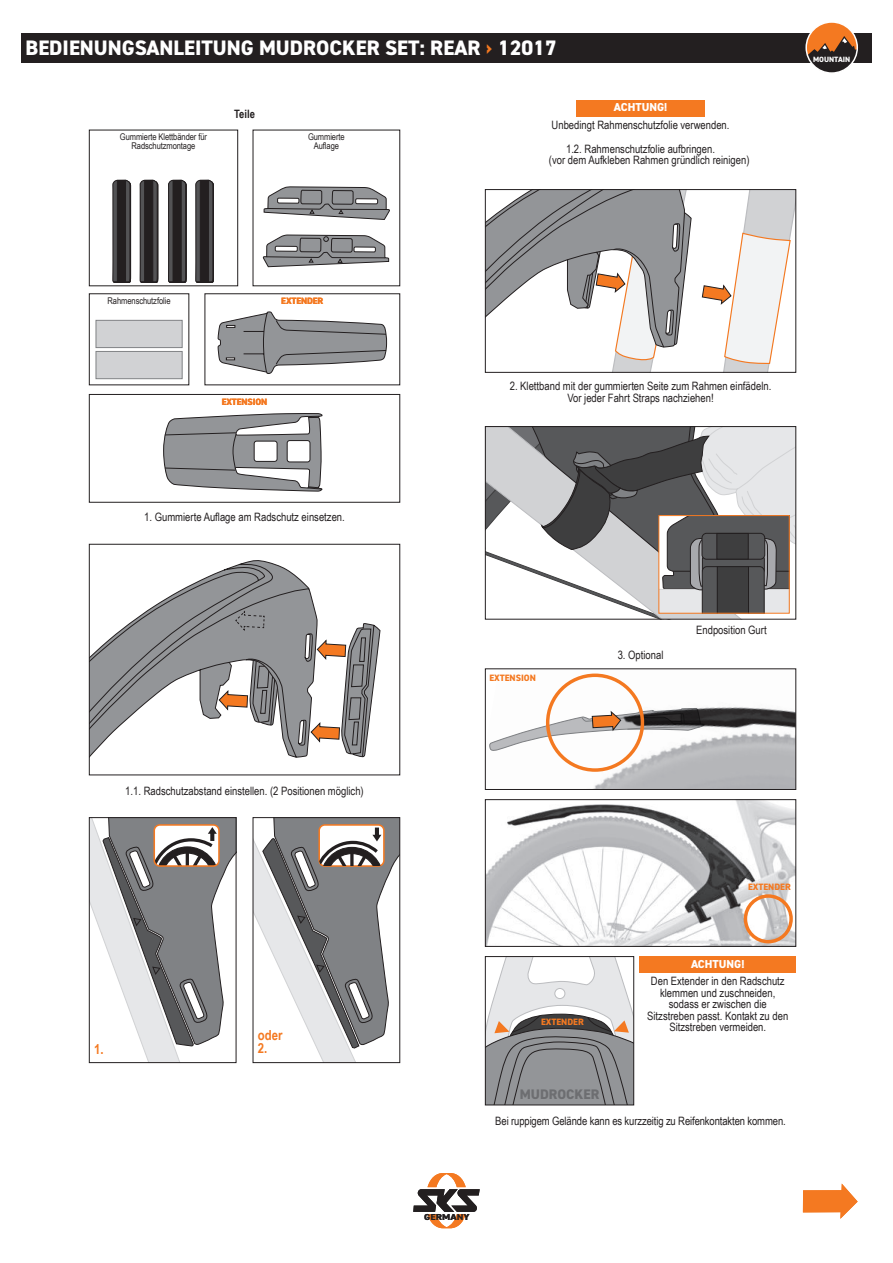
<style>
.page{position:relative;width:893px;height:1263px;background:#fff}
.page>*{position:absolute;margin:0;border:0;box-sizing:border-box;transform-origin:0 0}
.t1{font:800 21px "DIN2014";color:#fff}
.t2{font:800 13.8px "DIN2014";color:#6d6e71}
.t3{font:700 13.8px/13.8px "Arial Narrow";color:#f47921}
.t4{font:11.55px/11.6px "Arial Narrow";color:#231f20;text-align:center}
.t5{font:800 11.55px "DIN2014";color:#fff}
.t6{font:700 11.55px "Arial Narrow";color:#231f20}
.t7{font:9.3px/9.3px "Arial Narrow";letter-spacing:-.01em;color:#231f20;text-align:center}
.t8{font:800 9.3px "DIN2014";color:#f47921}
.t9{font:800 8.7px "DIN2014";color:#231f20;scale:1.17 1}
.t10{font:800 7.65px "DIN2014";color:#fff}
.s1{color:#f47921}
</style>
<div class="page">
<div style="left:205px;top:293px;width:195px;height:92px;border:1px solid #231f20"></div>
<div style="left:89px;top:130px;width:149px;height:156px;border:1px solid #231f20"></div>
<svg style="left:113px;top:180px;width:18px;height:103px"></svg>
<div style="left:117px;top:180px;width:9px;height:102px;background:#231f20"></div>
<svg style="left:168px;top:180px;width:18px;height:103px"></svg>
<div style="left:173px;top:180px;width:8px;height:102px;background:#231f20"></div>
<svg style="left:140px;top:180px;width:18px;height:103px"></svg>
<div style="left:145px;top:180px;width:8px;height:102px;background:#231f20"></div>
<svg style="left:196px;top:180px;width:18px;height:103px"></svg>
<div style="left:200px;top:180px;width:9px;height:102px;background:#231f20"></div>
<svg style="left:91px;top:560px;width:290px;height:198px"></svg>
<svg style="left:316px;top:638px;width:31px;height:23px"></svg>
<svg style="left:310px;top:721px;width:30px;height:22px"></svg>
<svg style="left:218px;top:591px;width:72px;height:135px"></svg>
<div style="left:89px;top:544px;width:311px;height:231px;border:1px solid #231f20"></div>
<div style="left:89px;top:293px;width:100px;height:92px;border:1px solid #231f20"></div>
<div style="left:96px;top:320px;width:86px;height:28px;background:#d1d2d4;border:1px solid #808285"></div>
<div style="left:96px;top:351px;width:86px;height:28px;background:#d1d2d4;border:1px solid #808285"></div>
<svg style="left:264px;top:186px;width:126px;height:34px"></svg>
<svg style="left:263px;top:234px;width:126px;height:33px"></svg>
<svg style="left:253px;top:818px;width:147px;height:244px"></svg>
<svg style="left:89px;top:818px;width:147px;height:244px"></svg>
<div style="left:154px;top:824px;width:66px;height:43px;border:2px solid #f47921;border-radius:6px"></div>
<div style="left:89px;top:394px;width:311px;height:108px;border:1px solid #231f20"></div>
<svg style="left:218px;top:311px;width:169px;height:63px"></svg>
<svg style="left:163px;top:413px;width:159px;height:79px"></svg>
<svg style="left:487px;top:191px;width:307px;height:180px"></svg>
<div style="left:485px;top:189px;width:311px;height:184px;border:1px solid #231f20"></div>
<svg style="left:485px;top:427px;width:311px;height:192px"></svg>
<svg style="left:485px;top:956px;width:149px;height:149px"></svg>
<img style="left:487px;top:801px;width:307px;height:144px">
<div style="left:485px;top:799px;width:311px;height:148px;border:1px solid #231f20"></div>
<div style="left:744px;top:894px;width:49px;height:49px;border:3px solid #f47921;border-radius:50%"></div>
<img style="left:548px;top:677px;width:246px;height:111px">
<div style="left:485px;top:668px;width:311px;height:122px;border:1px solid #231f20"></div>
<svg style="left:489px;top:708px;width:216px;height:43px"></svg>
<div style="left:546px;top:673px;width:98px;height:99px;border:3px solid #f47921;border-radius:50%"></div>
<div style="left:21px;top:34px;width:851px;height:29px;background:#231f20"></div>
<div style="left:806px;top:22px;width:51px;height:51px;background:#f47921;border-radius:50%"></div>
<svg style="left:808px;top:36px;width:49px;height:35px"></svg>
<div style="left:805px;top:21px;width:53px;height:53px;border:2px solid #fff;border-radius:50%"></div>
<svg style="left:413px;top:1173px;width:67px;height:55px"></svg>
<div style="left:576px;top:100px;width:128px;height:16px;background:#f47921"></div>
<div style="left:639px;top:956px;width:157px;height:17px;background:#f47921"></div>
<svg style="left:803px;top:1183px;width:55px;height:36px"></svg>
<h1 class="t1" style="left:26px;top:40px;width:533px">BEDIENUNGSANLEITUNG MUDROCKER SET: REAR <span class="s1">›</span> 12017</h1>
<p class="t6" style="left:234px;top:109px;width:22px">Teile</p>
<p class="t7" style="left:120px;top:133px;width:89px">Gummierte Klettbänder für<br>Radschutzmontage</p>
<p class="t7" style="left:308px;top:133px;width:38px">Gummierte<br>Auflage</p>
<p class="t5" style="left:614px;top:103px;width:55px">ACHTUNG!</p>
<p class="t4" style="left:552px;top:120px;width:179px">Unbedingt Rahmenschutzfolie verwenden.</p>
<p class="t4" style="left:549px;top:144px;width:202px;text-align:left;text-indent:17px">1.2. Rahmenschutzfolie aufbringen.<br>(vor dem Aufkleben Rahmen gründlich reinigen)</p>
<p class="t10" style="left:813px;top:56px;width:39px">MOUNTAIN</p>
<p class="t7" style="left:108px;top:297px;width:64px">Rahmenschutzfolie</p>
<p class="t8" style="left:281px;top:298px;width:44px">EXTENDER</p>
<p class="t8" style="left:222px;top:398px;width:47px">EXTENSION</p>
<p class="t4" style="left:144px;top:511px;width:202px">1. Gummierte Auflage am Radschutz einsetzen.</p>
<p class="t4" style="left:125px;top:787px;width:240px">1.1. Radschutzabstand einstellen. (2 Positionen möglich)</p>
<p class="t3" style="left:94px;top:1043px;width:11px">1.</p>
<p class="t3" style="left:258px;top:1029px;width:26px">oder<br>2.</p>
<p class="t4" style="left:510px;top:382px;width:263px">2. Klettband mit der gummierten Seite zum Rahmen einfädeln.<br>Vor jeder Fahrt Straps nachziehen!</p>
<p class="t8" style="left:489px;top:674px;width:48px">EXTENSION</p>
<p class="t4" style="left:618px;top:650px;width:47px">3. Optional</p>
<p class="t4" style="left:696px;top:625px;width:72px">Endposition Gurt</p>
<p class="t8" style="left:541px;top:1018px;width:44px">EXTENDER</p>
<p class="t2" style="left:520px;top:1089px;width:81px">MUDROCKER</p>
<p class="t8" style="left:748px;top:883px;width:44px">EXTENDER</p>
<p class="t5" style="left:691px;top:960px;width:55px">ACHTUNG!</p>
<p class="t4" style="left:647px;top:976px;width:143px">Den Extender in den Radschutz klemmen und zuschneiden, sodass er zwischen die<br>Sitzstreben passt. Kontakt zu den<br>Sitzstreben vermeiden.</p>
<p class="t4" style="left:495px;top:1116px;width:292px">Bei ruppigem Gelände kann es kurzzeitig zu Reifenkontakten kommen.</p>
<p class="t9" style="left:424px;top:1214px;width:40px">GERMANY</p>
</div>
